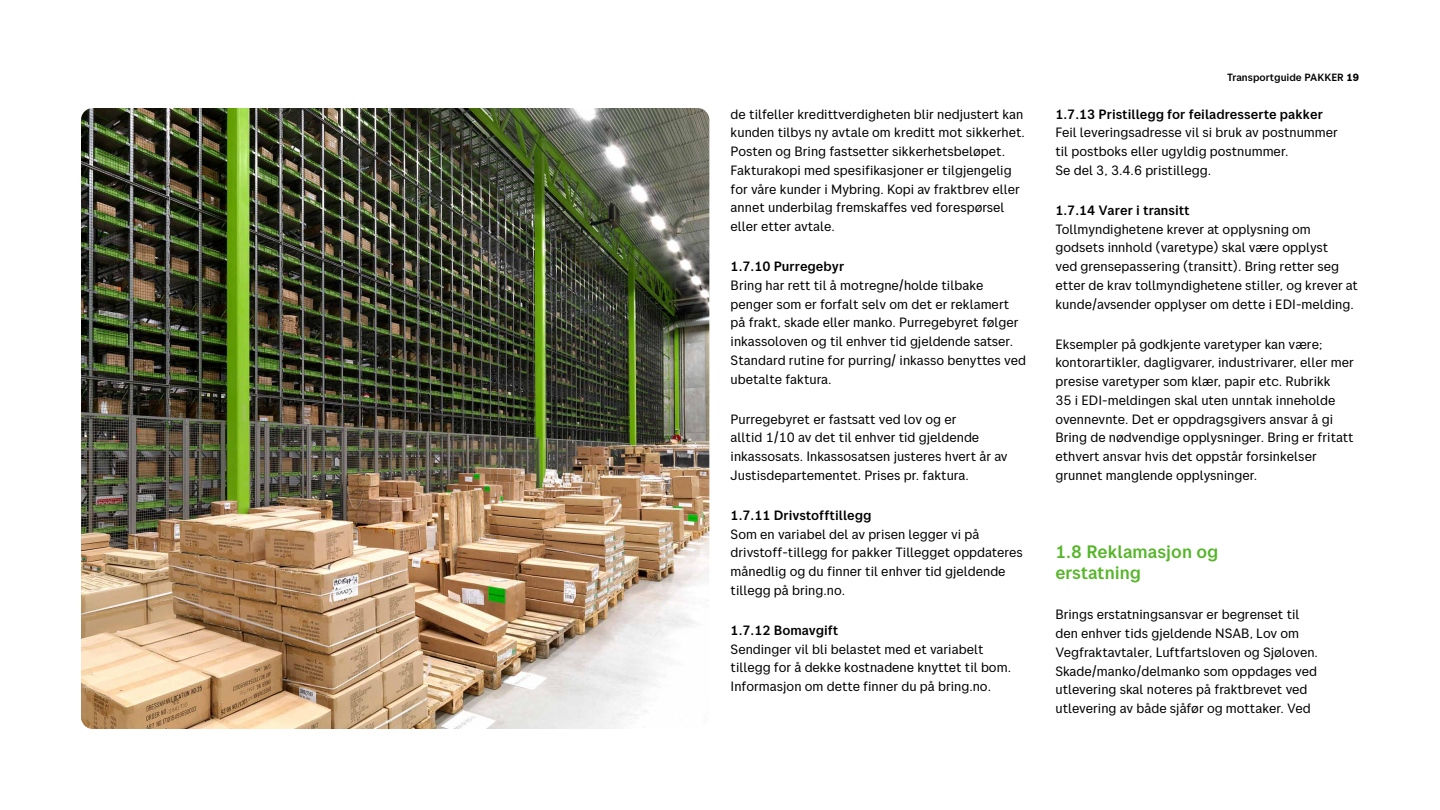
<style>
.page{position:relative;width:1440px;height:810px;background:#fff}
.page>*{position:absolute;margin:0;border:0;box-sizing:border-box;transform-origin:0 0}
.t1{font:500 18px/21.6px "Posten Sans";color:#56b529}
.t2{font:13.5px/18.8px "Posten Sans";color:#000}
.t3{font:500 13.5px "Posten Sans";color:#000}
.t4{font:500 10.5px "Posten Sans";color:#000}
.s1{font-weight:700}
</style>
<div class="page">
<img style="left:81px;top:108px;width:628px;height:621px">
<p class="t2" style="left:731px;top:104px;width:296px">de tilfeller kredittverdigheten blir nedjustert kan kunden tilbys ny avtale om kreditt mot sikkerhet.<br>Posten og Bring fastsetter sikkerhetsbeløpet.<br>Fakturakopi med spesifikasjoner er tilgjengelig for våre kunder i Mybring. Kopi av fraktbrev eller annet underbilag fremskaffes ved forespørsel eller etter avtale.</p>
<p class="t3" style="left:731px;top:258px;width:115px">1.7.10 Purregebyr</p>
<p class="t2" style="left:731px;top:276px;width:297px">Bring har rett til å motregne/holde tilbake penger som er forfalt selv om det er reklamert på frakt, skade eller manko. Purregebyret følger inkassoloven og til enhver tid gjeldende satser.<br>Standard rutine for purring/ inkasso benyttes ved ubetalte faktura.</p>
<p class="t2" style="left:731px;top:409px;width:279px">Purregebyret er fastsatt ved lov og er<br>alltid 1/10 av det til enhver tid gjeldende inkassosats. Inkassosatsen justeres hvert år av Justisdepartementet. Prises pr. faktura.</p>
<p class="t3" style="left:731px;top:507px;width:142px">1.7.11 Drivstofftillegg</p>
<p class="t2" style="left:731px;top:524px;width:294px">Som en variabel del av prisen legger vi på drivstoff-tillegg for pakker Tillegget oppdateres månedlig og du finner til enhver tid gjeldende tillegg på bring.no.</p>
<p class="t3" style="left:731px;top:622px;width:109px">1.7.12 Bomavgift</p>
<p class="t2" style="left:731px;top:639px;width:282px">Sendinger vil bli belastet med et variabelt tillegg for å dekke kostnadene knyttet til bom.<br>Informasjon om dette finner du på bring.no.</p>
<p class="t4" style="left:1227px;top:71px;width:133px">Transportguide PAKKER <span class="s1">19</span></p>
<p class="t3" style="left:1055px;top:106px;width:269px">1.7.13 Pristillegg for feiladresserte pakker</p>
<p class="t2" style="left:1055px;top:123px;width:284px">Feil leveringsadresse vil si bruk av postnummer til postboks eller ugyldig postnummer.<br>Se del 3, 3.4.6 pristillegg.</p>
<p class="t3" style="left:1055px;top:202px;width:136px">1.7.14 Varer i transitt</p>
<p class="t2" style="left:1055px;top:219px;width:304px">Tollmyndighetene krever at opplysning om godsets innhold (varetype) skal være opplyst<br>ved grensepassering (transitt). Bring retter seg etter de krav tollmyndighetene stiller, og krever at kunde/avsender opplyser om dette i EDI-melding.</p>
<p class="t2" style="left:1055px;top:334px;width:300px">Eksempler på godkjente varetyper kan være; kontorartikler, dagligvarer, industrivarer, eller mer presise varetyper som klær, papir etc. Rubrikk<br>35 i EDI-meldingen skal uten unntak inneholde ovennevnte. Det er oppdragsgivers ansvar å gi Bring de nødvendige opplysninger. Bring er fritatt ethvert ansvar hvis det oppstår forsinkelser grunnet manglende opplysninger.</p>
<h1 class="t1" style="left:1055px;top:540px;width:164px">1.8 Reklamasjon og erstatning</h1>
<p class="t2" style="left:1055px;top:605px;width:264px">Brings erstatningsansvar er begrenset til den enhver tids gjeldende NSAB, Lov om Vegfraktavtaler, Luftfartsloven og Sjøloven.<br>Skade/manko/delmanko som oppdages ved utlevering skal noteres på fraktbrevet ved utlevering av både sjåfør og mottaker. Ved</p>
</div>
